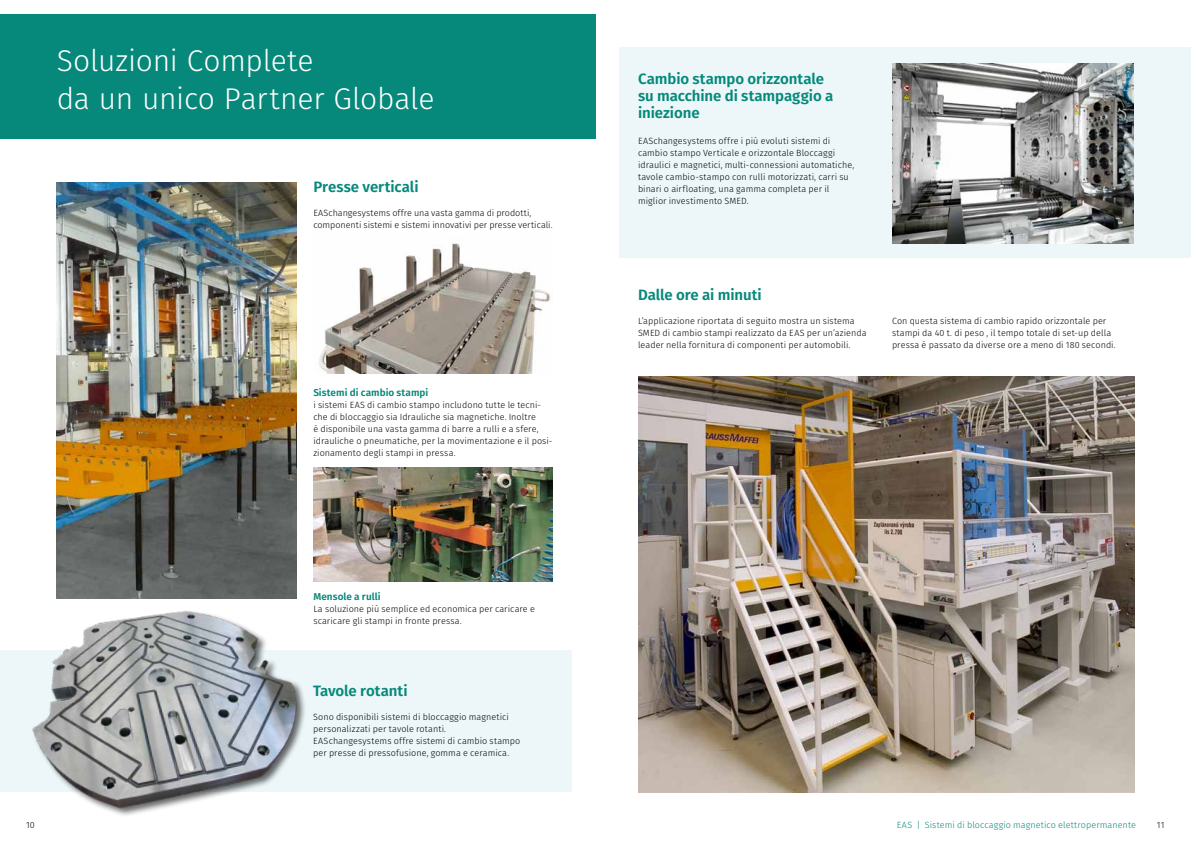
<style>
.page{position:relative;width:1191px;height:842px;background:#fff}
.page>*{position:absolute;margin:0;border:0;box-sizing:border-box;transform-origin:0 0}
.t1{font:300 30px/38px "Fira Sans";letter-spacing:-.005em;color:#fff}
.t2{font:600 15px/17px "Fira Sans";letter-spacing:-.005em;color:#06897a}
.t3{font:600 10px "Fira Sans";letter-spacing:.005em;color:#06897a}
.t4{font:300 9px/12px "Fira Sans";letter-spacing:.005em;color:#000}
.t5{font:300 9px "Fira Sans";letter-spacing:.005em;color:#06897a}
</style>
<div class="page">
<div style="left:0;top:650px;width:571px;height:142px;background:#edf7f9"></div>
<div style="left:619px;top:47px;width:572px;height:211px;background:#edf7f9"></div>
<img style="left:893px;top:63px;width:241px;height:181px">
<img style="left:57px;top:183px;width:239px;height:413px">
<img style="left:32px;top:596px;width:273px;height:220px">
<img style="left:313px;top:468px;width:240px;height:113px">
<img style="left:319px;top:243px;width:231px;height:130px">
<img style="left:638px;top:377px;width:496px;height:415px">
<div style="left:0;top:14px;width:595px;height:125px;background:#06897a"></div>
<h1 class="t1" style="left:57px;top:44px;width:379px">Soluzioni Complete<br>da un unico Partner Globale</h1>
<h2 class="t2" style="left:313px;top:179px;width:107px">Presse verticali</h2>
<p class="t4" style="left:313px;top:208px;width:241px">EASchangesystems offre una vasta gamma di prodotti, componenti sistemi e sistemi innovativi per presse verticali.</p>
<p class="t3" style="left:313px;top:386px;width:117px">Sistemi di cambio stampi</p>
<p class="t4" style="left:313px;top:400px;width:241px">i sistemi EAS di cambio stampo includono tutte le tecni&shy;che di bloccaggio sia Idrauliche sia magnetiche. Inoltre<br>è disponibile una vasta gamma di barre a rulli e a sfere, idrauliche o pneumatiche, per la movimentazione e il posi&shy;zionamento degli stampi in pressa.</p>
<p class="t3" style="left:313px;top:590px;width:69px">Mensole a rulli</p>
<p class="t4" style="left:313px;top:604px;width:223px">La soluzione più semplice ed economica per caricare e scaricare gli stampi in fronte pressa.</p>
<h2 class="t2" style="left:313px;top:683px;width:96px">Tavole rotanti</h2>
<p class="t4" style="left:313px;top:712px;width:209px">Sono disponibili sistemi di bloccaggio magnetici personalizzati per tavole rotanti.<br>EASchangesystems offre sistemi di cambio stampo per presse di pressofusione, gomma e ceramica.</p>
<h2 class="t2" style="left:638px;top:71px;width:197px">Cambio stampo orizzontale su macchine di stampaggio a iniezione</h2>
<p class="t4" style="left:638px;top:136px;width:218px">EASchangesystems offre i più evoluti sistemi di cambio stampo Verticale e orizzontale Bloccaggi idraulici e magnetici, multi-connessioni automatiche, tavole cambio-stampo con rulli motorizzati, carri su binari o airfloating, una gamma completa per il miglior investimento SMED.</p>
<h2 class="t2" style="left:638px;top:287px;width:125px">Dalle ore ai minuti</h2>
<p class="t4" style="left:638px;top:316px;width:230px">L’applicazione riportata di seguito mostra un sistema<br>SMED di cambio stampi realizzato da EAS per un’azienda leader nella fornitura di componenti per automobili.</p>
<p class="t4" style="left:892px;top:316px;width:225px">Con questa sistema di cambio rapido orizzontale per stampi da 40 t. di peso , il tempo totale di set-up della pressa è passato da diverse ore a meno di 180 secondi.</p>
<p class="t4" style="left:26px;top:820px;width:10px">10</p>
<p class="t5" style="left:897px;top:819px;width:241px">EAS | Sistemi di bloccaggio magnetico elettropermanente</p>
<p class="t4" style="left:1157px;top:820px;width:9px">11</p>
</div>
